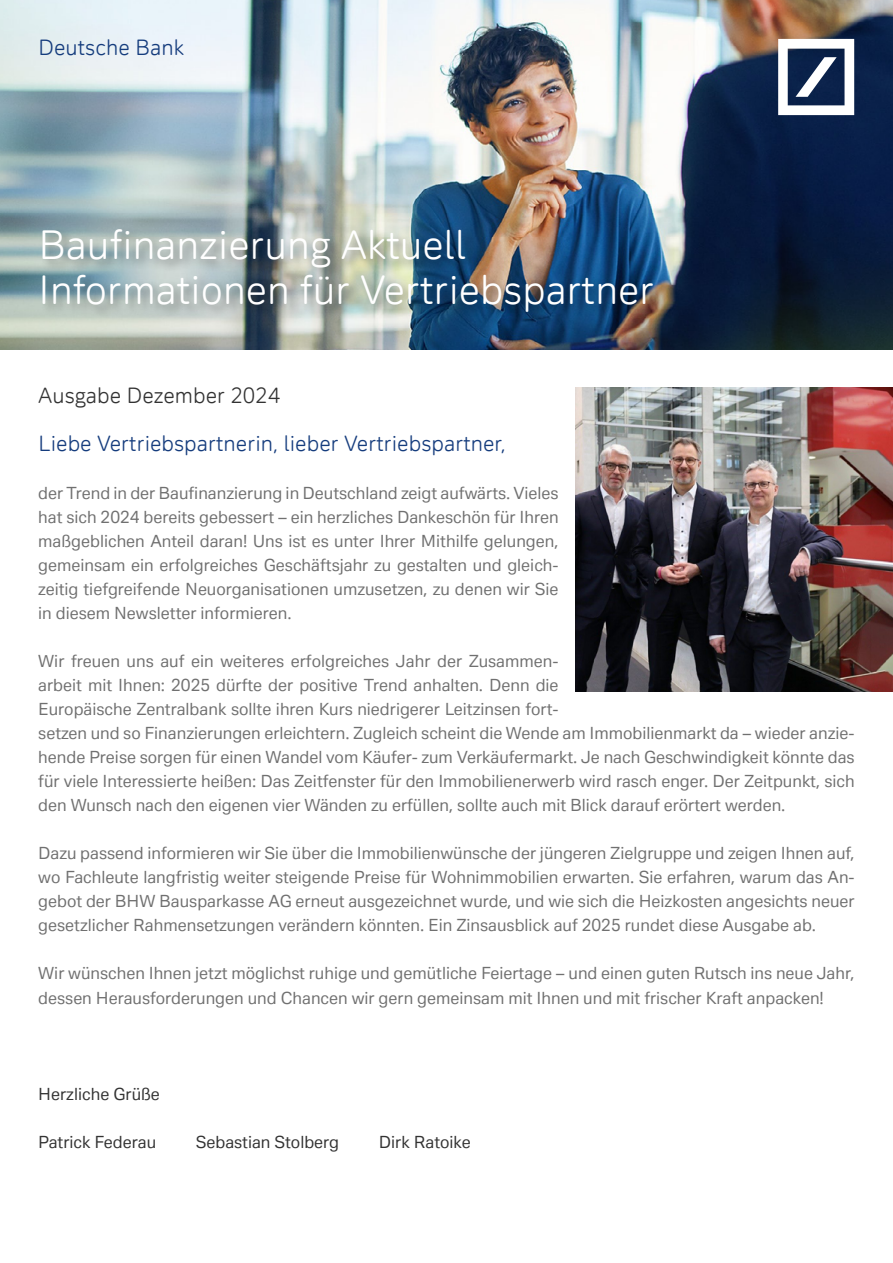
<style>
.page{position:relative;width:893px;height:1263px;background:#fff}
.page>*{position:absolute;margin:0;border:0;box-sizing:border-box;transform-origin:0 0}
.t1{font:39px/45px "Deutsche Bank Display";color:#fff}
.t2{font:21px "Deutsche Bank Display";color:#153c7d}
.t3{font:21px "Deutsche Bank Display";color:#333}
.t4{font:16.5px/24px "Deutsche Bank Text";color:#707070;text-align:justify}
.t5{font:16.5px "Deutsche Bank Text";color:#333}
</style>
<div class="page">
<img style="left:0;top:0;width:893px;height:349px">
<svg style="left:778px;top:39px;width:76px;height:76px"></svg>
<div style="left:41px;top:226px;width:625px;height:99px;background:#000;opacity:.4"></div>
<img style="left:575px;top:388px;width:318px;height:303px">
<p class="t2" style="left:38px;top:34px;width:147px">Deutsche Bank</p>
<h1 class="t1" style="left:38px;top:221px;width:618px">Baufinanzierung Aktuell<br>Informationen für Vertriebspartner</h1>
<p class="t3" style="left:38px;top:382px;width:243px">Ausgabe Dezember 2024</p>
<p class="t2" style="left:38px;top:431px;width:469px">Liebe Vertriebspartnerin, lieber Vertriebspartner,</p>
<p class="t4" style="left:38px;top:481px;width:522px">der Trend in der Baufinanzierung in Deutschland zeigt aufwärts. Vieles hat sich 2024 bereits gebessert – ein herzliches Dankeschön für Ihren maßgeblichen Anteil daran! Uns ist es unter Ihrer Mithilfe gelungen, gemeinsam ein erfolgreiches Geschäftsjahr zu gestalten und gleich&shy;zeitig tiefgreifende Neuorganisationen umzusetzen, zu denen wir Sie in diesem Newsletter informieren.</p>
<p class="t4" style="left:38px;top:649px;width:818px;text-align:left">Wir freuen uns auf ein weiteres erfolgreiches Jahr der Zusammen-<br>arbeit mit Ihnen: 2025 dürfte der positive Trend anhalten. Denn die<br>Europäische Zentralbank sollte ihren Kurs niedrigerer Leitzinsen fort-<br>setzen und so Finanzierungen erleichtern. Zugleich scheint die Wende am Immobilienmarkt da – wieder anzie&shy;hende Preise sorgen für einen Wandel vom Käufer- zum Verkäufermarkt. Je nach Geschwindigkeit könnte das für viele Interessierte heißen: Das Zeitfenster für den Immobilienerwerb wird rasch enger. Der Zeitpunkt, sich den Wunsch nach den eigenen vier Wänden zu erfüllen, sollte auch mit Blick darauf erörtert werden.</p>
<p class="t4" style="left:38px;top:841px;width:818px">Dazu passend informieren wir Sie über die Immobilienwünsche der jüngeren Zielgruppe und zeigen Ihnen auf, wo Fachleute langfristig weiter steigende Preise für Wohnimmobilien erwarten. Sie erfahren, warum das An&shy;gebot der BHW Bausparkasse AG erneut ausgezeichnet wurde, und wie sich die Heizkosten angesichts neuer gesetzlicher Rahmensetzungen verändern könnten. Ein Zinsausblick auf 2025 rundet diese Ausgabe ab.</p>
<p class="t4" style="left:38px;top:961px;width:818px">Wir wünschen Ihnen jetzt möglichst ruhige und gemütliche Feiertage – und einen guten Rutsch ins neue Jahr, dessen Herausforderungen und Chancen wir gern gemeinsam mit Ihnen und mit frischer Kraft anpacken!</p>
<p class="t5" style="left:38px;top:1083px;width:123px">Herzliche Grüße</p>
<p class="t5" style="left:38px;top:1131px;width:119px">Patrick Federau</p>
<p class="t5" style="left:196px;top:1131px;width:145px">Sebastian Stolberg</p>
<p class="t5" style="left:379px;top:1131px;width:94px">Dirk Ratoike</p>
</div>
